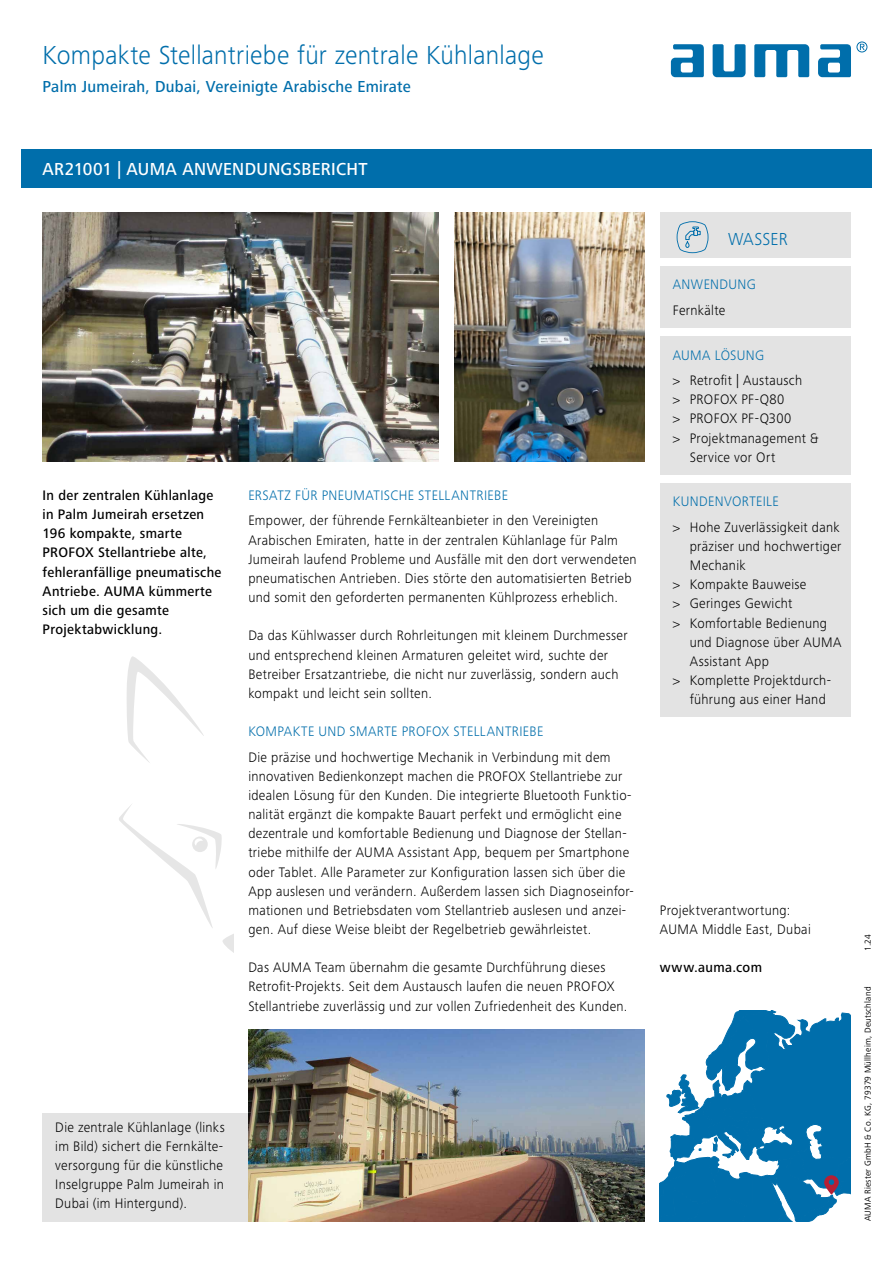
<style>
.page{position:relative;width:893px;height:1268px;background:#fff}
.page>*{position:absolute;margin:0;border:0;box-sizing:border-box;transform-origin:0 0}
.t1{font:300 27px "Frutiger Next LTW1 G";letter-spacing:.01em;color:#006eab;scale:.95 1}
.t2{font:500 18px "Frutiger Next LTW1 G";letter-spacing:.02em;color:#fff;scale:.95 1}
.t3{font:300 18px "Frutiger Next LTW1 G";letter-spacing:.005em;color:#006eab;scale:.95 1}
.t4{font:500 16.5px "Frutiger Next LTW1 G";letter-spacing:.02em;color:#006eab;scale:.95 1}
.t5{font:300 14.25px/19.2px "Frutiger Next LTW1 G";letter-spacing:.025em;color:#000;scale:.95 1}
.t6{font:500 14.25px/19.2px "Frutiger Next LTW1 G";letter-spacing:.025em;color:#000;scale:.95 1}
.t7{font:300 14.25px "Frutiger Next LTW1 G";letter-spacing:.03em;color:#006eab;scale:.95 1}
.t8{font:9px "Frutiger Next LTW1 G";letter-spacing:.025em;color:#000;scale:.95 1}
</style>
<div class="page">
<img style="left:43px;top:213px;width:396px;height:248px">
<img style="left:454px;top:213px;width:191px;height:248px">
<svg style="left:713px;top:44px;width:33px;height:33px"></svg>
<svg style="left:754px;top:44px;width:55px;height:33px"></svg>
<svg style="left:671px;top:44px;width:33px;height:33px"></svg>
<svg style="left:818px;top:41px;width:49px;height:36px"></svg>
<svg style="left:127px;top:656px;width:77px;height:107px"></svg>
<svg style="left:119px;top:804px;width:114px;height:148px"></svg>
<img style="left:248px;top:1029px;width:397px;height:191px">
<svg style="left:660px;top:1010px;width:190px;height:210px"></svg>
<div style="left:660px;top:266px;width:190px;height:31px;background:#e3e3e3"></div>
<div style="left:660px;top:296px;width:190px;height:32px;background:#e3e3e3"></div>
<div style="left:660px;top:336px;width:190px;height:32px;background:#e3e3e3"></div>
<div style="left:660px;top:366px;width:190px;height:32px;background:#e3e3e3"></div>
<div style="left:660px;top:385px;width:190px;height:32px;background:#e3e3e3"></div>
<div style="left:660px;top:404px;width:190px;height:32px;background:#e3e3e3"></div>
<div style="left:660px;top:423px;width:190px;height:51px;background:#e3e3e3"></div>
<div style="left:660px;top:483px;width:190px;height:31px;background:#e3e3e3"></div>
<div style="left:660px;top:513px;width:190px;height:70px;background:#e3e3e3"></div>
<div style="left:660px;top:570px;width:190px;height:32px;background:#e3e3e3"></div>
<div style="left:660px;top:589px;width:190px;height:32px;background:#e3e3e3"></div>
<div style="left:660px;top:608px;width:190px;height:70px;background:#e3e3e3"></div>
<div style="left:660px;top:666px;width:190px;height:51px;background:#e3e3e3"></div>
<div style="left:21px;top:149px;width:851px;height:38px;background:#006eab"></div>
<div style="left:660px;top:212px;width:190px;height:46px;background:#e3e3e3"></div>
<div style="left:43px;top:1112px;width:205px;height:108px;background:#e3e3e3"></div>
<svg style="left:677px;top:221px;width:31px;height:32px"></svg>
<h1 class="t1" style="left:43px;top:40px;width:529px">Kompakte Stellantriebe für zentrale Kühlanlage</h1>
<p class="t4" style="left:43px;top:77px;width:389px">Palm Jumeirah, Dubai, Vereinigte Arabische Emirate</p>
<p class="t2" style="left:43px;top:158px;width:344px">AR21001 | AUMA ANWENDUNGSBERICHT</p>
<p class="t6" style="left:43px;top:486px;width:190px">In der zentralen Kühlanlage in Palm Jumeirah ersetzen<br>196 kompakte, smarte<br>PROFOX Stellantriebe alte, fehleranfällige pneumatische<br>Antriebe. AUMA kümmerte sich um die gesamte<br>Projektabwicklung.</p>
<p class="t7" style="left:248px;top:487px;width:275px">ERSATZ FÜR PNEUMATISCHE STELLANTRIEBE</p>
<p class="t5" style="left:248px;top:511px;width:410px">Empower, der führende Fernkälteanbieter in den Vereinigten Arabischen Emiraten, hatte in der zentralen Kühlanlage für Palm Jumeirah laufend Probleme und Ausfälle mit den dort verwendeten pneumatischen Antrieben. Dies störte den automatisierten Betrieb und somit den geforderten permanenten Kühlprozess erheblich.</p>
<p class="t5" style="left:248px;top:626px;width:401px">Da das Kühlwasser durch Rohrleitungen mit kleinem Durchmesser und entsprechend kleinen Armaturen geleitet wird, suchte der Betreiber Ersatzantriebe, die nicht nur zuverlässig, sondern auch kompakt und leicht sein sollten.</p>
<p class="t7" style="left:248px;top:723px;width:312px">KOMPAKTE UND SMARTE PROFOX STELLANTRIEBE</p>
<p class="t5" style="left:248px;top:747px;width:407px">Die präzise und hochwertige Mechanik in Verbindung mit dem innovativen Bedienkonzept machen die PROFOX Stellantriebe zur idealen Lösung für den Kunden. Die integrierte Bluetooth Funktio&shy;nalität ergänzt die kompakte Bauart perfekt und ermöglicht eine dezentrale und komfortable Bedienung und Diagnose der Stellan&shy;triebe mithilfe der AUMA Assistant App, bequem per Smartphone oder Tablet. Alle Parameter zur Konfiguration lassen sich über die App auslesen und verändern. Außerdem lassen sich Diagnoseinfor&shy;mationen und Betriebsdaten vom Stellantrieb auslesen und anzei&shy;gen. Auf diese Weise bleibt der Regelbetrieb gewährleistet.</p>
<p class="t5" style="left:248px;top:957px;width:401px">Das AUMA Team übernahm die gesamte Durchführung dieses<br>Retrofit-Projekts. Seit dem Austausch laufen die neuen PROFOX<br>Stellantriebe zuverlässig und zur vollen Zufriedenheit des Kunden.</p>
<p class="t5" style="left:55px;top:1117px;width:180px">Die zentrale Kühlanlage (links im Bild) sichert die Fernkälte&shy;versorgung für die künstliche<br>Inselgruppe Palm Jumeirah in<br>Dubai (im Hintergund).</p>
<p class="t3" style="left:728px;top:228px;width:64px">WASSER</p>
<p class="t7" style="left:673px;top:276px;width:89px">ANWENDUNG</p>
<p class="t5" style="left:673px;top:300px;width:57px">Fernkälte</p>
<p class="t7" style="left:673px;top:346px;width:98px">AUMA LÖSUNG</p>
<p class="t5" style="left:673px;top:370px;width:138px">&gt; Retrofit | Austausch</p>
<p class="t5" style="left:673px;top:390px;width:119px">&gt; PROFOX PF-Q80</p>
<p class="t5" style="left:673px;top:409px;width:126px">&gt; PROFOX PF-Q300</p>
<p class="t5" style="left:673px;top:428px;width:155px">&gt; Projektmanagement &amp;</p>
<p class="t5" style="left:690px;top:447px;width:92px">Service vor Ort</p>
<p class="t7" style="left:673px;top:493px;width:113px">KUNDENVORTEILE</p>
<p class="t5" style="left:673px;top:517px;width:177px">&gt; Hohe Zuverlässigkeit dank</p>
<p class="t5" style="left:690px;top:536px;width:161px">präziser und hochwertiger</p>
<p class="t5" style="left:690px;top:555px;width:60px">Mechanik</p>
<p class="t5" style="left:673px;top:575px;width:142px">&gt; Kompakte Bauweise</p>
<p class="t5" style="left:673px;top:594px;width:128px">&gt; Geringes Gewicht</p>
<p class="t5" style="left:673px;top:613px;width:164px">&gt; Komfortable Bedienung</p>
<p class="t5" style="left:690px;top:632px;width:161px">und Diagnose über AUMA</p>
<p class="t5" style="left:690px;top:651px;width:85px">Assistant App</p>
<p class="t5" style="left:673px;top:670px;width:168px">&gt; Komplette Projektdurch-</p>
<p class="t5" style="left:690px;top:689px;width:145px">führung aus einer Hand</p>
<p class="t5" style="left:660px;top:900px;width:160px">Projektverantwortung:<br>AUMA Middle East, Dubai</p>
<p class="t6" style="left:660px;top:958px;width:109px">www.auma.com</p>
<p class="t8" style="left:863px;top:950px;width:19px;rotate:-90deg">1.24</p>
<p class="t8" style="left:863px;top:1220px;width:248px;rotate:-90deg">AUMA Riester GmbH &amp; Co. KG, 79379 Müllheim, Deutschland</p>
</div>
